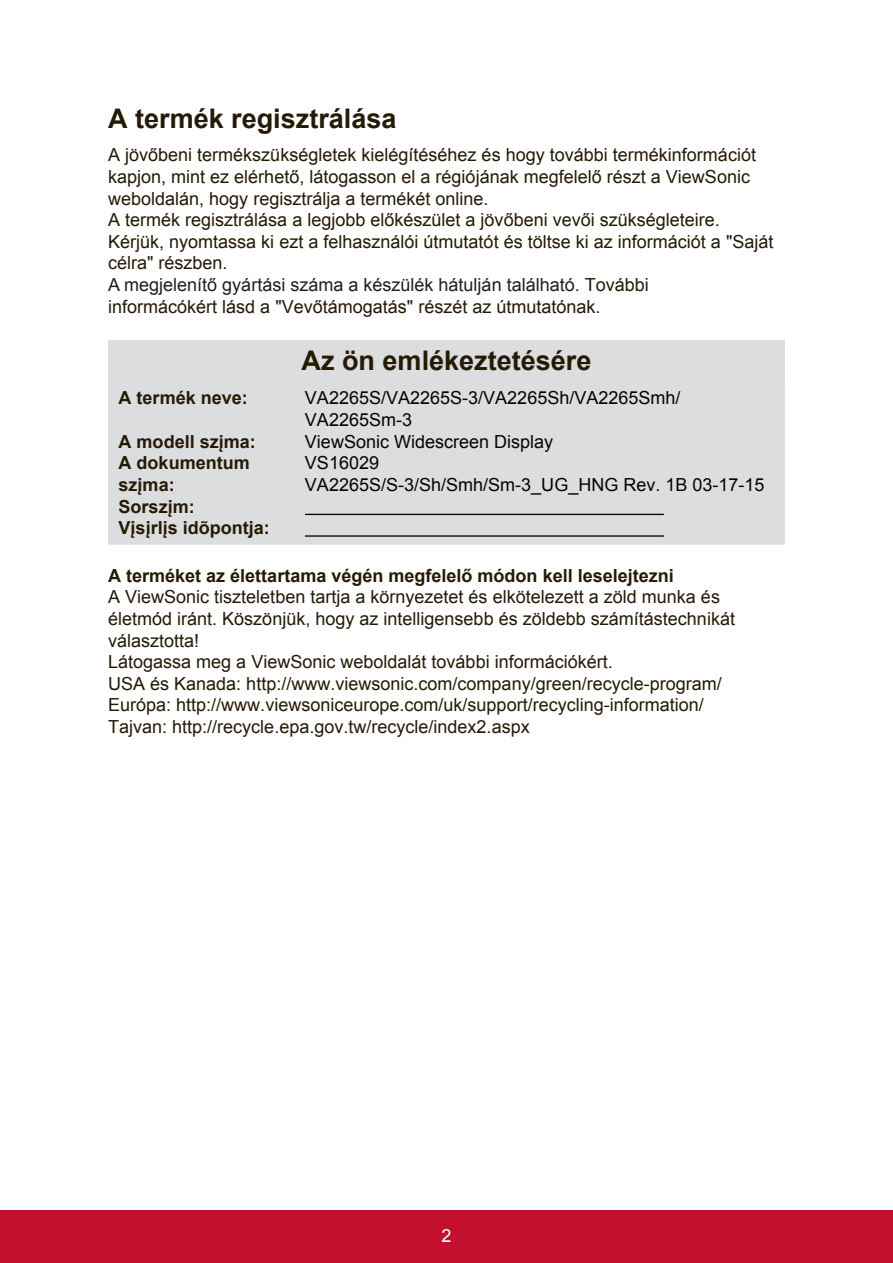
<style>
.page{position:relative;width:893px;height:1263px;background:#fff}
.page>*{position:absolute;margin:0;border:0;box-sizing:border-box;transform-origin:0 0}
.t1{font:700 27px "Arial";color:#251a05}
.t2{font:18px/21.6px "Arial";color:#251a05}
.t3{font:700 18px/21.6px "Arial";color:#251a05}
.t4{font:18px/21.6px "Arial";color:#040503}
.t5{font:18px "Arial";color:#fff}
.s1{color:#231f20}
</style>
<div class="page">
<div style="left:0;top:1210px;width:892px;height:53px;background:#c3102f"></div>
<div style="left:108px;top:340px;width:676px;height:41px;background:#dcdddf"></div>
<div style="left:108px;top:381px;width:676px;height:163px;background:#dcdddf"></div>
<hr style="left:305px;top:514px;width:358px;height:1px;background:#040503">
<hr style="left:305px;top:535px;width:358px;height:1px;background:#040503">
<h1 class="t1" style="left:108px;top:100px;width:290px">A termék regisztrálása</h1>
<p class="t2" style="left:108px;top:144px;width:666px">A jövőbeni termékszükségletek kielégítéséhez és hogy további termékinformációt kapjon, mint ez elérhető, látogasson el a régiójának megfelelő részt a ViewSonic weboldalán, hogy regisztrálja a termékét online.<br>A termék regisztrálása a legjobb előkészület a jövőbeni vevői szükségleteire.<br>Kérjük, nyomtassa ki ezt a felhasználói útmutatót és töltse ki az információt a "Saját célra" részben.<br><span class="s1">A megjelenítő gyártási száma a készülék hátulján található.</span> További<br>informácókért lásd a "Vevőtámogatás" részét az útmutatónak.</p>
<h1 class="t1" style="left:301px;top:343px;width:291px">Az ön emlékeztetésére</h1>
<p class="t3" style="left:118px;top:388px;width:131px">A termék neve:</p>
<p class="t3" style="left:118px;top:431px;width:153px">A modell szįma:<br>A dokumentum szįma:<br>Sorszįm:<br>Vįsįrlįs idõpontja:</p>
<p class="t4" style="left:305px;top:387px;width:461px">VA2265S/VA2265S-3/VA2265Sh/VA2265Smh/<br>VA2265Sm-3<br>ViewSonic Widescreen Display<br>VS16029<br>VA2265S/S-3/Sh/Smh/Sm-3_UG_HNG Rev. 1B 03-17-15</p>
<p class="t3" style="left:108px;top:565px;width:567px">A terméket az élettartama végén megfelelő módon kell leselejtezni</p>
<p class="t2" style="left:108px;top:586px;width:628px">A ViewSonic tiszteletben tartja a környezetet és elkötelezett a zöld munka és életmód iránt. Köszönjük, hogy az intelligensebb és zöldebb számítástechnikát választotta!<br>Látogassa meg a ViewSonic weboldalát további információkért.<br>USA és Kanada: http://www.viewsonic.com/company/green/recycle-program/ Európa: http://www.viewsoniceurope.com/uk/support/recycling-information/ Tajvan: http://recycle.epa.gov.tw/recycle/index2.aspx</p>
<p class="t5" style="left:441px;top:1223px;width:12px">2</p>
</div>
